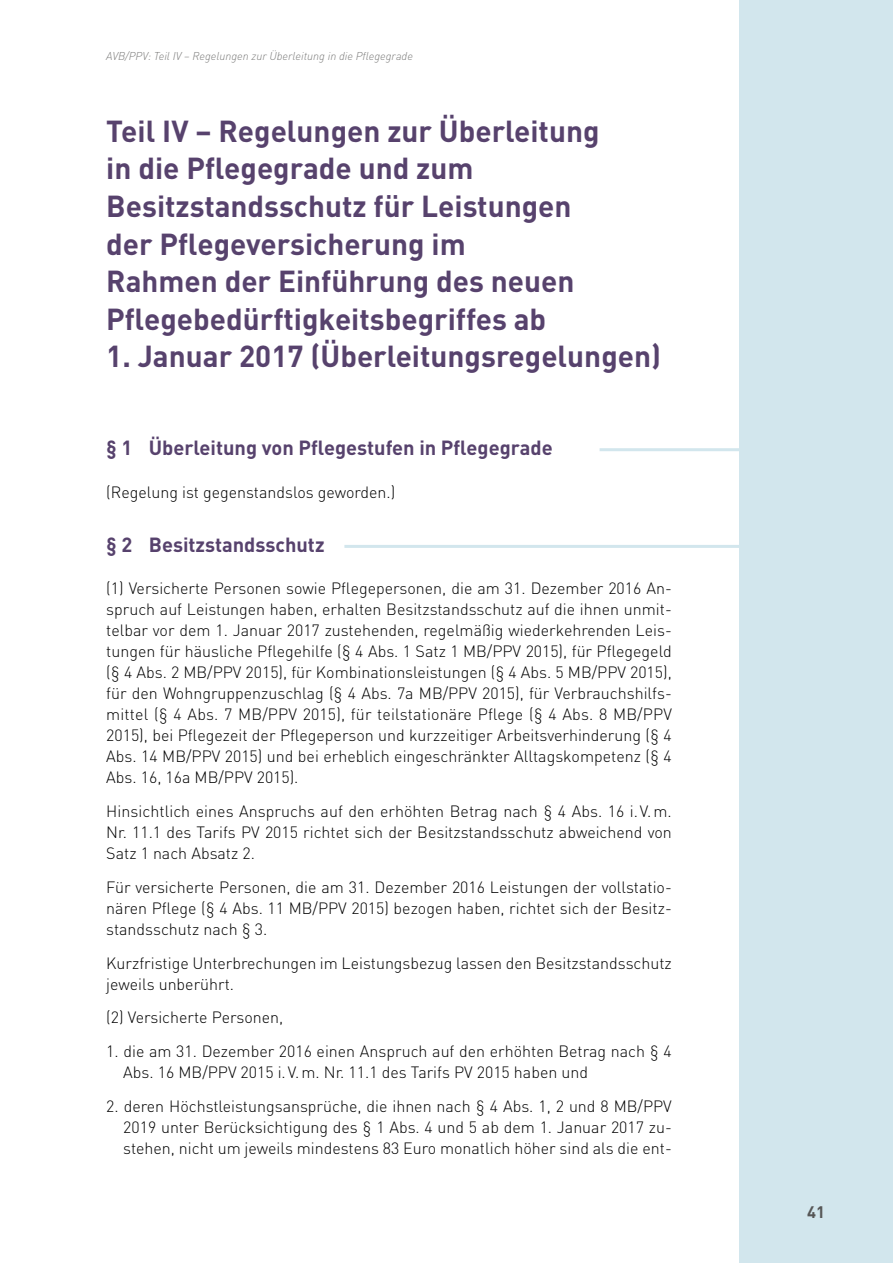
<style>
.page{position:relative;width:893px;height:1263px;background:#fff}
.page>*{position:absolute;margin:0;border:0;box-sizing:border-box;transform-origin:0 0}
.t1{font:700 30px/37.5px "DINOT";color:#57426d}
.t2{font:700 20.25px "DINOT";color:#57426d}
.t3{font:700 16.5px "DINOT";color:#565656}
.t4{font:300 16.2px/21px "DINOT";color:#000;text-align:justify}
.t5{font:italic 300 11.25px "DIN";color:#7b7b7a}
</style>
<div class="page">
<div style="left:740px;top:0;width:153px;height:1263px;background:#d2e6ed"></div>
<hr style="left:600px;top:448px;width:140px;height:3px;background:#d2e6ed">
<hr style="left:344px;top:545px;width:396px;height:3px;background:#d2e6ed">
<p class="t5" style="left:106px;top:49px;width:308px">AVB/PPV: Teil IV – Regelungen zur Überleitung in die Pflegegrade</p>
<h1 class="t1" style="left:106px;top:111px;width:495px">Teil IV – Regelungen zur Überleitung in die Pflegegrade und zum<br>Besitzstandsschutz für Leistungen der Pflegeversicherung im<br>Rahmen der Einführung des neuen<br>Pflegebedürftigkeitsbegriffes ab</h1>
<h1 class="t1" style="left:106px;top:336px;width:556px">1. Januar 2017 (Überleitungsregelungen)</h1>
<p class="t2" style="left:106px;top:434px;width:448px">§ 1 Überleitung von Pflegestufen in Pflegegrade</p>
<p class="t4" style="left:106px;top:481px;width:290px">(Regelung ist gegenstandslos geworden.)</p>
<p class="t2" style="left:106px;top:531px;width:220px">§ 2 Besitzstandsschutz</p>
<p class="t4" style="left:106px;top:577px;width:567px">(1) Versicherte Personen sowie Pflegepersonen, die am 31. Dezember 2016 An&shy;spruch auf Leistungen haben, erhalten Besitzstandsschutz auf die ihnen unmit&shy;telbar vor dem 1. Januar 2017 zustehenden, regelmäßig wiederkehrenden Leis&shy;tungen für häusliche Pflegehilfe (§ 4 Abs. 1 Satz 1 MB/PPV 2015), für Pflegegeld (§ 4 Abs. 2 MB/PPV 2015), für Kombinationsleistungen (§ 4 Abs. 5 MB/PPV 2015), für den Wohngruppenzuschlag (§ 4 Abs. 7a MB/PPV 2015), für Verbrauchshilfs&shy;mittel (§ 4 Abs. 7 MB/PPV 2015), für teilstationäre Pflege (§ 4 Abs. 8 MB/PPV 2015), bei Pflegezeit der Pflegeperson und kurzzeitiger Arbeitsverhinderung (§ 4<br>Abs. 14 MB/PPV 2015) und bei erheblich eingeschränkter Alltagskompetenz (§ 4<br>Abs. 16, 16a MB/PPV 2015).</p>
<p class="t4" style="left:106px;top:800px;width:567px">Hinsichtlich eines Anspruchs auf den erhöhten Betrag nach § 4 Abs. 16 i.V.m.<br>Nr. 11.1 des Tarifs PV 2015 richtet sich der Besitzstandsschutz abweichend von Satz 1 nach Absatz 2.</p>
<p class="t4" style="left:106px;top:876px;width:567px">Für versicherte Personen, die am 31. Dezember 2016 Leistungen der vollstatio&shy;nären Pflege (§ 4 Abs. 11 MB/PPV 2015) bezogen haben, richtet sich der Besitz&shy;standsschutz nach § 3.</p>
<p class="t4" style="left:106px;top:952px;width:567px">Kurzfristige Unterbrechungen im Leistungsbezug lassen den Besitzstandsschutz jeweils unberührt.</p>
<p class="t4" style="left:106px;top:1006px;width:179px">(2) Versicherte Personen,</p>
<p class="t4" style="left:123px;top:1040px;width:550px;text-indent:-17px">1. die am 31. Dezember 2016 einen Anspruch auf den erhöhten Betrag nach § 4<br>Abs. 16 MB/PPV 2015 i.V.m. Nr. 11.1 des Tarifs PV 2015 haben und</p>
<p class="t4" style="left:123px;top:1095px;width:550px;text-indent:-17px">2. deren Höchstleistungsansprüche, die ihnen nach § 4 Abs. 1, 2 und 8 MB/PPV 2019 unter Berücksichtigung des § 1 Abs. 4 und 5 ab dem 1. Januar 2017 zu&shy;stehen, nicht um jeweils mindestens 83 Euro monatlich höher sind als die ent-</p>
<p class="t3" style="left:807px;top:1201px;width:19px">41</p>
</div>
